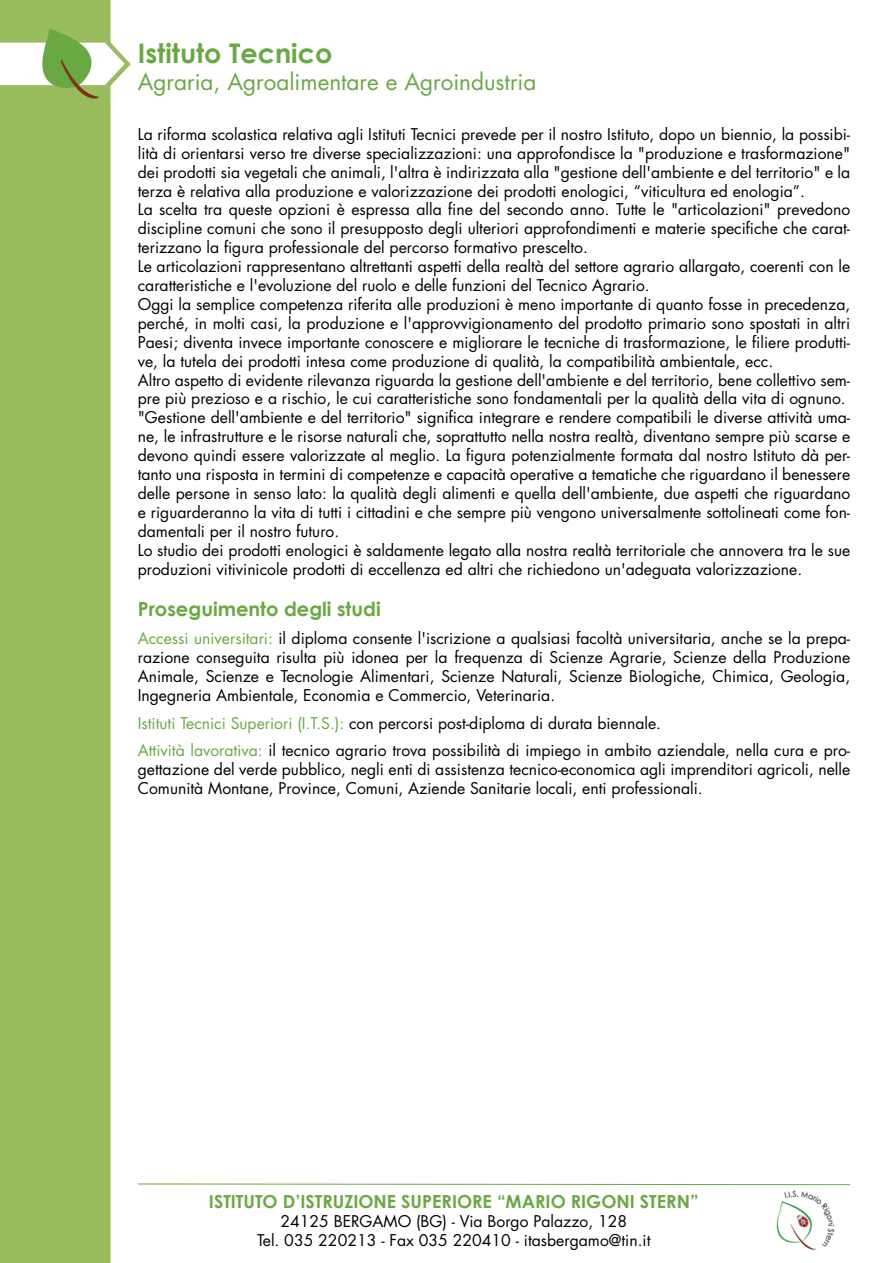
<style>
.page{position:relative;width:893px;height:1263px;background:#fff}
.page>*{position:absolute;margin:0;border:0;box-sizing:border-box;transform-origin:0 0}
.t1{font:700 27px "Century Gothic";color:#68a944}
.t2{font:22.5px "Futura CE";color:#68a944}
.t3{font:700 19.5px "Century Gothic";color:#68a944}
.t4{font:700 18px "Century Gothic";color:#68a944}
.t5{font:15.75px/18.9px "Futura CE";color:#000}
.s1{color:#68a944}
</style>
<div class="page">
<svg style="left:0;top:0;width:131px;height:1263px;fill:#99bc5d"></svg>
<svg style="left:0;top:28px;width:125px;height:70px"></svg>
<svg style="left:137px;top:1183px;width:714px;height:2px"></svg>
<img style="left:776px;top:1190px;width:59px;height:61px">
<h1 class="t1" style="left:138px;top:36px;width:196px">Istituto Tecnico</h1>
<h2 class="t2" style="left:138px;top:67px;width:400px">Agraria, Agroalimentare e Agroindustria</h2>
<p class="t5" style="left:138px;top:125px;width:714px">La riforma scolastica relativa agli Istituti Tecnici prevede per il nostro Istituto, dopo un biennio, la possibi&shy;lità di orientarsi verso tre diverse specializzazioni: una approfondisce la "produzione e trasformazione" dei prodotti sia vegetali che animali, l'altra è indirizzata alla "gestione dell'ambiente e del territorio" e la terza è relativa alla produzione e valorizzazione dei prodotti enologici, “viticultura ed enologia”.<br>La scelta tra queste opzioni è espressa alla fine del secondo anno. Tutte le "articolazioni" prevedono discipline comuni che sono il presupposto degli ulteriori approfondimenti e materie specifiche che carat&shy;terizzano la figura professionale del percorso formativo prescelto.<br>Le articolazioni rappresentano altrettanti aspetti della realtà del settore agrario allargato, coerenti con le caratteristiche e l'evoluzione del ruolo e delle funzioni del Tecnico Agrario.<br>Oggi la semplice competenza riferita alle produzioni è meno importante di quanto fosse in precedenza, perché, in molti casi, la produzione e l'approvvigionamento del prodotto primario sono spostati in altri Paesi; diventa invece importante conoscere e migliorare le tecniche di trasformazione, le filiere produtti&shy;ve, la tutela dei prodotti intesa come produzione di qualità, la compatibilità ambientale, ecc.<br>Altro aspetto di evidente rilevanza riguarda la gestione dell'ambiente e del territorio, bene collettivo sem&shy;pre più prezioso e a rischio, le cui caratteristiche sono fondamentali per la qualità della vita di ognuno. "Gestione dell'ambiente e del territorio" significa integrare e rendere compatibili le diverse attività uma&shy;ne, le infrastrutture e le risorse naturali che, soprattutto nella nostra realtà, diventano sempre più scarse e devono quindi essere valorizzate al meglio. La figura potenzialmente formata dal nostro Istituto dà per&shy;tanto una risposta in termini di competenze e capacità operative a tematiche che riguardano il benessere delle persone in senso lato: la qualità degli alimenti e quella dell'ambiente, due aspetti che riguardano e riguarderanno la vita di tutti i cittadini e che sempre più vengono universalmente sottolineati come fon&shy;damentali per il nostro futuro.<br>Lo studio dei prodotti enologici è saldamente legato alla nostra realtà territoriale che annovera tra le sue produzioni vitivinicole prodotti di eccellenza ed altri che richiedono un'adeguata valorizzazione.</p>
<p class="t3" style="left:138px;top:597px;width:244px">Proseguimento degli studi</p>
<p class="t5" style="left:138px;top:629px;width:714px;text-align:justify"><span class="s1">Accessi universitari:</span> il diploma consente l'iscrizione a qualsiasi facoltà universitaria, anche se la prepa&shy;razione conseguita risulta più idonea per la frequenza di Scienze Agrarie, Scienze della Produzione Animale, Scienze e Tecnologie Alimentari, Scienze Naturali, Scienze Biologiche, Chimica, Geologia, Ingegneria Ambientale, Economia e Commercio, Veterinaria.</p>
<p class="t5" style="left:138px;top:709px;width:714px;line-height:27.9px"><span class="s1">Istituti Tecnici Superiori (I.T.S.):</span> con percorsi post-diploma di durata biennale.<br><span class="s1">Attività lavorativa:</span> il tecnico agrario trova possibilità di impiego in ambito aziendale, nella cura e pro-</p>
<p class="t5" style="left:138px;top:760px;width:714px">gettazione del verde pubblico, negli enti di assistenza tecnico-economica agli imprenditori agricoli, nelle<br>Comunità Montane, Province, Comuni, Aziende Sanitarie locali, enti professionali.</p>
<p class="t4" style="left:209px;top:1190px;width:491px">ISTITUTO D’ISTRUZIONE SUPERIORE “MARIO RIGONI STERN”</p>
<p class="t5" style="left:257px;top:1212px;width:395px;text-align:center">24125 BERGAMO (BG) - Via Borgo Palazzo, 128<br>Tel. 035 220213 - Fax 035 220410 - itasbergamo@tin.it</p>
</div>
